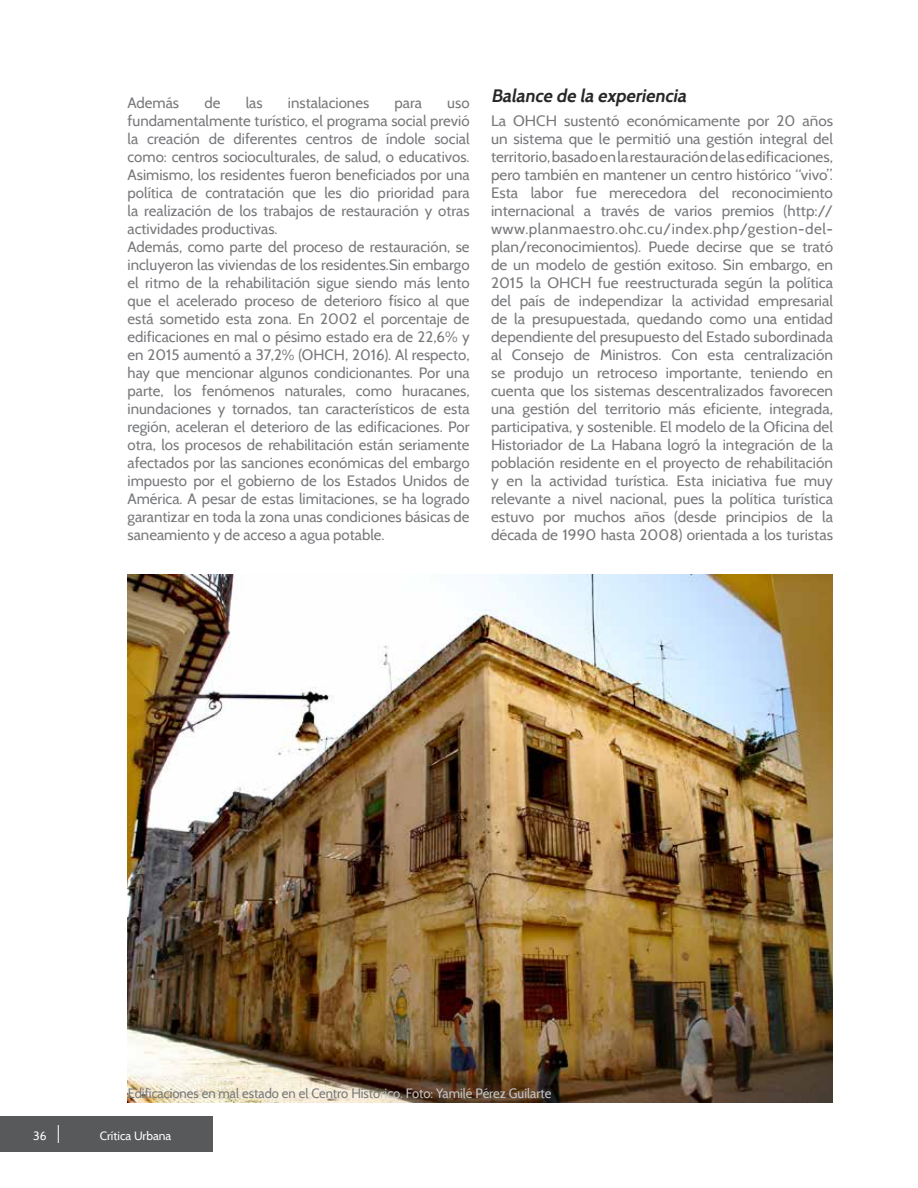
<style>
.page{position:relative;width:918px;height:1188px;background:#fff}
.page>*{position:absolute;margin:0;border:0;box-sizing:border-box;transform-origin:0 0}
.t1{font:italic 700 18px "Cabin";color:#292829}
.t2{font:15px/18px "Cabin";color:#77787b}
.t3{font:13.5px "Cabin";color:#77787b;scale:.96 1}
.t4{font:12px "Cabin";color:#fff}
.s1{color:#c4c6c8}
</style>
<div class="page">
<div style="left:0;top:1116px;width:213px;height:36px;background:#58595b"></div>
<svg style="left:58px;top:1125px;width:1px;height:18px"></svg>
<img style="left:128px;top:574px;width:705px;height:529px">
<p class="t2" style="left:128px;top:94px;width:53px">Además</p>
<p class="t2" style="left:204px;top:94px;width:18px">de</p>
<p class="t2" style="left:246px;top:94px;width:18px">las</p>
<p class="t2" style="left:288px;top:94px;width:83px">instalaciones</p>
<p class="t2" style="left:395px;top:94px;width:29px">para</p>
<p class="t2" style="left:128px;top:94px;width:344px;text-indent:320px">uso fundamentalmente turístico, el programa social previó la creación de diferentes centros de índole social como: centros socioculturales, de salud, o educativos.<br>Asimismo, los residentes fueron beneficiados por una política de contratación que les dio prioridad para la realización de los trabajos de restauración y otras actividades productivas.<br>Además, como parte del proceso de restauración, se incluyeron las viviendas de los residentes.Sin embargo el ritmo de la rehabilitación sigue siendo más lento que el acelerado proceso de deterioro físico al que está sometido esta zona. En 2002 el porcentaje de edificaciones en mal o pésimo estado era de 22,6% y en 2015 aumentó a 37,2% (OHCH, 2016). Al respecto, hay que mencionar algunos condicionantes. Por una parte, los fenómenos naturales, como huracanes, inundaciones y tornados, tan característicos de esta región, aceleran el deterioro de las edificaciones. Por otra, los procesos de rehabilitación están seriamente afectados por las sanciones económicas del embargo impuesto por el gobierno de los Estados Unidos de América. A pesar de estas limitaciones, se ha logrado garantizar en toda la zona unas condiciones básicas de saneamiento y de acceso a agua potable.</p>
<p class="t1" style="left:491px;top:85px;width:200px">Balance de la experiencia</p>
<p class="t2" style="left:491px;top:112px;width:344px;text-align:justify">La OHCH sustentó económicamente por 20 años un sistema que le permitió una gestión integral del territorio, basado en la restauración de las edificaciones, pero también en mantener un centro histórico “vivo”.<br>Esta labor fue merecedora del reconocimiento internacional a través de varios premios (http:// www.planmaestro.ohc.cu/index.php/gestion-del&shy;plan/reconocimientos). Puede decirse que se trató de un modelo de gestión exitoso. Sin embargo, en 2015 la OHCH fue reestructurada según la política del país de independizar la actividad empresarial de la presupuestada, quedando como una entidad dependiente del presupuesto del Estado subordinada al Consejo de Ministros. Con esta centralización se produjo un retroceso importante, teniendo en cuenta que los sistemas descentralizados favorecen una gestión del territorio más eficiente, integrada, participativa, y sostenible. El modelo de la Oficina del Historiador de La Habana logró la integración de la población residente en el proyecto de rehabilitación y en la actividad turística. Esta iniciativa fue muy relevante a nivel nacional, pues la política turística estuvo por muchos años (desde principios de la década de 1990 hasta 2008) orientada a los turistas</p>
<p class="t3" style="left:128px;top:1085px;width:443px">Edificaciones en mal estado en el Centro Histó<span class="s1">rico. Foto: Yamilé Pérez Guilarte</span></p>
<p class="t4" style="left:33px;top:1128px;width:15px">36</p>
<p class="t4" style="left:100px;top:1128px;width:73px">Crítica Urbana</p>
</div>
